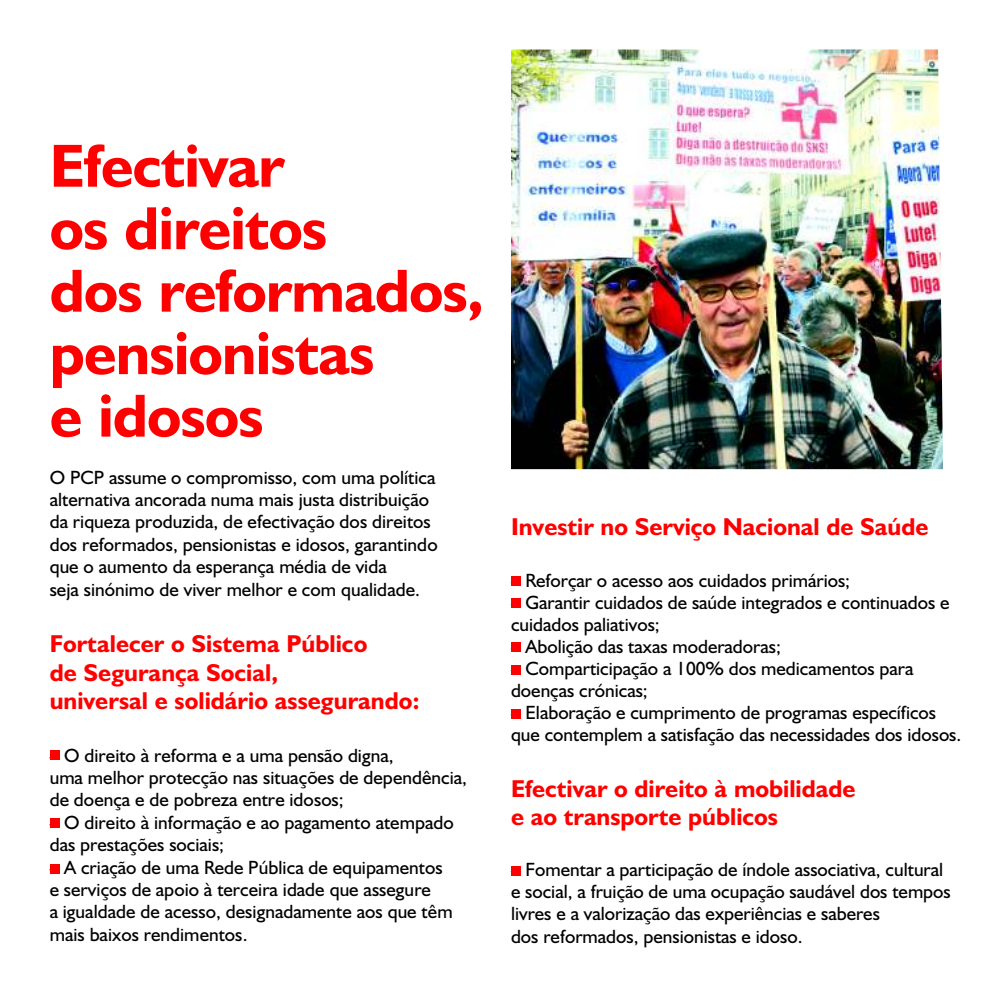
<style>
.page{position:relative;width:993px;height:993px;background:#fff}
.page>*{position:absolute;margin:0;border:0;box-sizing:border-box;transform-origin:0 0}
.t1{font:700 61.07px/62.5px "Humanist 521 BT";letter-spacing:-.01em;color:#f00}
.t2{font:700 24.5px/28.7px "Humanist 521 BT";color:#f00}
.t3{font:19.25px/22.4px "Humanist 521 BT";color:#000}
</style>
<div class="page">
<hr style="left:992px;top:0;width:1px;height:992px;background:#faf2ba">
<div style="left:50px;top:750px;width:10px;height:9px;background:#f00"></div>
<div style="left:50px;top:817px;width:10px;height:10px;background:#f00"></div>
<div style="left:50px;top:864px;width:10px;height:9px;background:#f00"></div>
<div style="left:511px;top:866px;width:10px;height:9px;background:#f00"></div>
<div style="left:511px;top:709px;width:10px;height:9px;background:#f00"></div>
<div style="left:511px;top:664px;width:10px;height:10px;background:#f00"></div>
<div style="left:511px;top:642px;width:10px;height:9px;background:#f00"></div>
<div style="left:511px;top:598px;width:10px;height:9px;background:#f00"></div>
<div style="left:511px;top:576px;width:10px;height:9px;background:#f00"></div>
<img style="left:511px;top:49px;width:431px;height:420px">
<h1 class="t1" style="left:50px;top:139px;width:435px">Efectivar<br>os direitos<br>dos reformados, pensionistas<br>e idosos</h1>
<p class="t3" style="left:50px;top:467px;width:389px">O PCP assume o compromisso, com uma política alternativa ancorada numa mais justa distribuição da riqueza produzida, de efectivação dos direitos dos reformados, pensionistas e idosos, garantindo que o aumento da esperança média de vida<br>seja sinónimo de viver melhor e com qualidade.</p>
<p class="t2" style="left:50px;top:631px;width:371px">Fortalecer o Sistema Público<br>de Segurança Social,<br>universal e solidário assegurando:</p>
<p class="t3" style="left:50px;top:745px;width:418px">– O direito à reforma e a uma pensão digna,<br>uma melhor protecção nas situações de dependência, de doença e de pobreza entre idosos;</p>
<p class="t3" style="left:50px;top:812px;width:405px">– O direito à informação e ao pagamento atempado das prestações sociais;</p>
<p class="t3" style="left:50px;top:857px;width:404px">– A criação de uma Rede Pública de equipamentos e serviços de apoio à terceira idade que assegure<br>a igualdade de acesso, designadamente aos que têm mais baixos rendimentos.</p>
<p class="t2" style="left:511px;top:514px;width:419px">Investir no Serviço Nacional de Saúde</p>
<p class="t3" style="left:511px;top:570px;width:340px">– Reforçar o acesso aos cuidados primários;</p>
<p class="t3" style="left:511px;top:592px;width:440px">– Garantir cuidados de saúde integrados e continuados e cuidados paliativos;</p>
<p class="t3" style="left:511px;top:636px;width:271px">– Abolição das taxas moderadoras;</p>
<p class="t3" style="left:511px;top:658px;width:404px">– Comparticipação a 100% dos medicamentos para doenças crónicas;</p>
<p class="t3" style="left:511px;top:702px;width:452px">– Elaboração e cumprimento de programas específicos que contemplem a satisfação das necessidades dos idosos.</p>
<p class="t2" style="left:511px;top:775px;width:346px;line-height:28.2px">Efectivar o direito à mobilidade e ao transporte públicos</p>
<p class="t3" style="left:511px;top:859px;width:441px">– Fomentar a participação de índole associativa, cultural e social, a fruição de uma ocupação saudável dos tempos livres e a valorização das experiências e saberes<br>dos reformados, pensionistas e idoso.</p>
</div>
